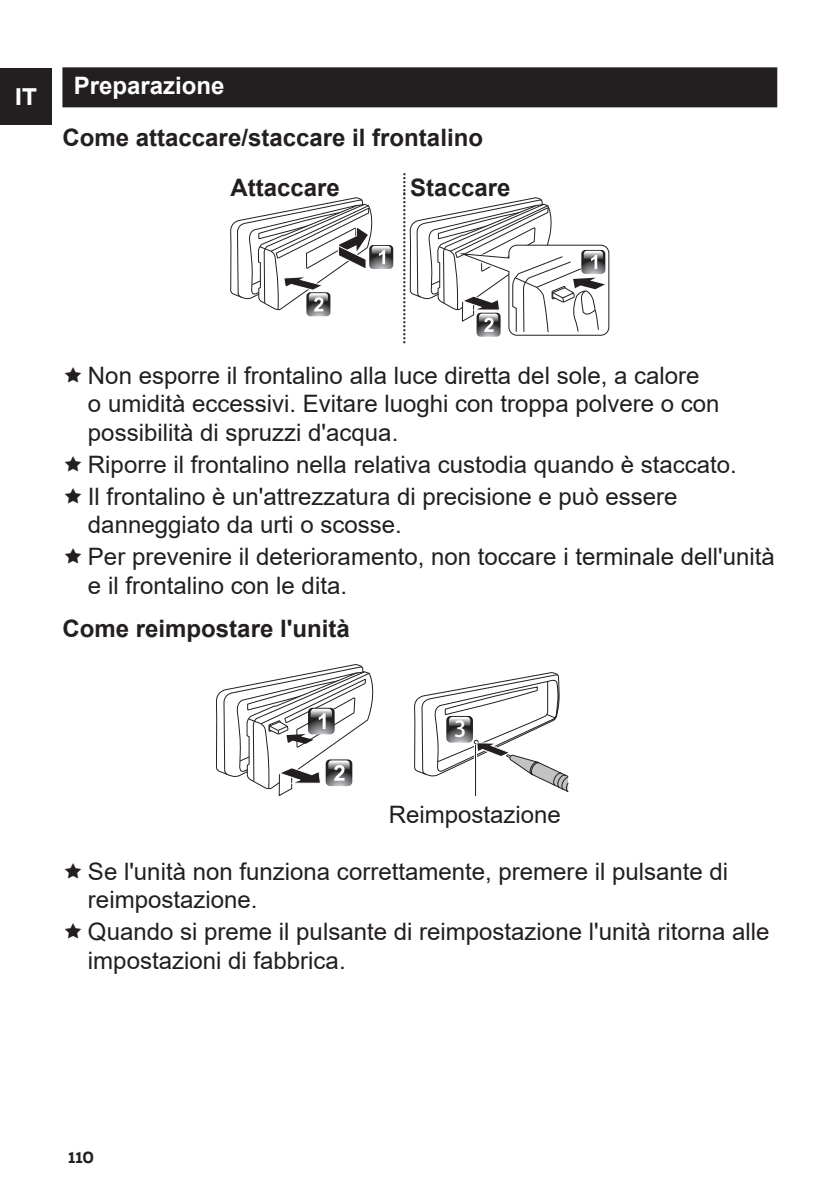
<style>
.page{position:relative;width:840px;height:1191px;background:#fff}
.page>*{position:absolute;margin:0;border:0;box-sizing:border-box;transform-origin:0 0}
.t1{font:24px/28.8px "Arial";color:#231f20}
.t2{font:700 24px/50px "Arial";color:#231f20}
.t3{font:700 24px "Arial";color:#fff}
.t4{font:800 24px "Nexa";color:#fff}
.t5{font:700 21.8px "Arial";color:#fff}
.t6{font:800 16px "Nexa";color:#231f20}
</style>
<div class="page">
<div style="left:0;top:69px;width:51px;height:56px;background:#231f20"></div>
<div style="left:62px;top:67px;width:714px;height:40px;background:#231f20"></div>
<svg style="left:230px;top:197px;width:163px;height:120px"></svg>
<svg style="left:403px;top:173px;width:206px;height:170px"></svg>
<svg style="left:216px;top:664px;width:158px;height:132px"></svg>
<hr style="left:475px;top:745px;width:1px;height:51px;background:#231f20">
<svg style="left:414px;top:672px;width:154px;height:120px"></svg>
<p class="t4" style="left:15px;top:81px;width:24px">IT</p>
<p class="t3" style="left:74px;top:69px;width:152px">Preparazione</p>
<p class="t2" style="left:230px;top:113px;width:254px;text-indent:-168px">Come attaccare/staccare il frontalino<br>Attaccare</p>
<p class="t2" style="left:410px;top:163px;width:102px">Staccare</p>
<p class="t1" style="left:88px;top:360px;width:632px">Non esporre il frontalino alla luce diretta del sole, a calore<br>o umidità eccessivi. Evitare luoghi con troppa polvere o con possibilità di spruzzi d'acqua.</p>
<p class="t1" style="left:88px;top:448px;width:650px;line-height:31.6px">Riporre il frontalino nella relativa custodia quando è staccato.<br>Il frontalino è un'attrezzatura di precisione e può essere</p>
<p class="t1" style="left:88px;top:509px;width:688px;line-height:31.6px">danneggiato da urti o scosse.<br>Per prevenire il deterioramento, non toccare i terminale dell'unità</p>
<p class="t1" style="left:88px;top:571px;width:260px">e il frontalino con le dita.</p>
<p class="t2" style="left:62px;top:603px;width:289px">Come reimpostare l'unità</p>
<p class="t5" style="left:454px;top:716px;width:14px">3</p>
<p class="t1" style="left:388px;top:800px;width:174px">Reimpostazione</p>
<p class="t1" style="left:88px;top:856px;width:641px">Se l'unità non funziona correttamente, premere il pulsante di reimpostazione.</p>
<p class="t1" style="left:88px;top:917px;width:682px">Quando si preme il pulsante di reimpostazione l'unità ritorna alle impostazioni di fabbrica.</p>
<p class="t6" style="left:68px;top:1146px;width:28px">110</p>
</div>
